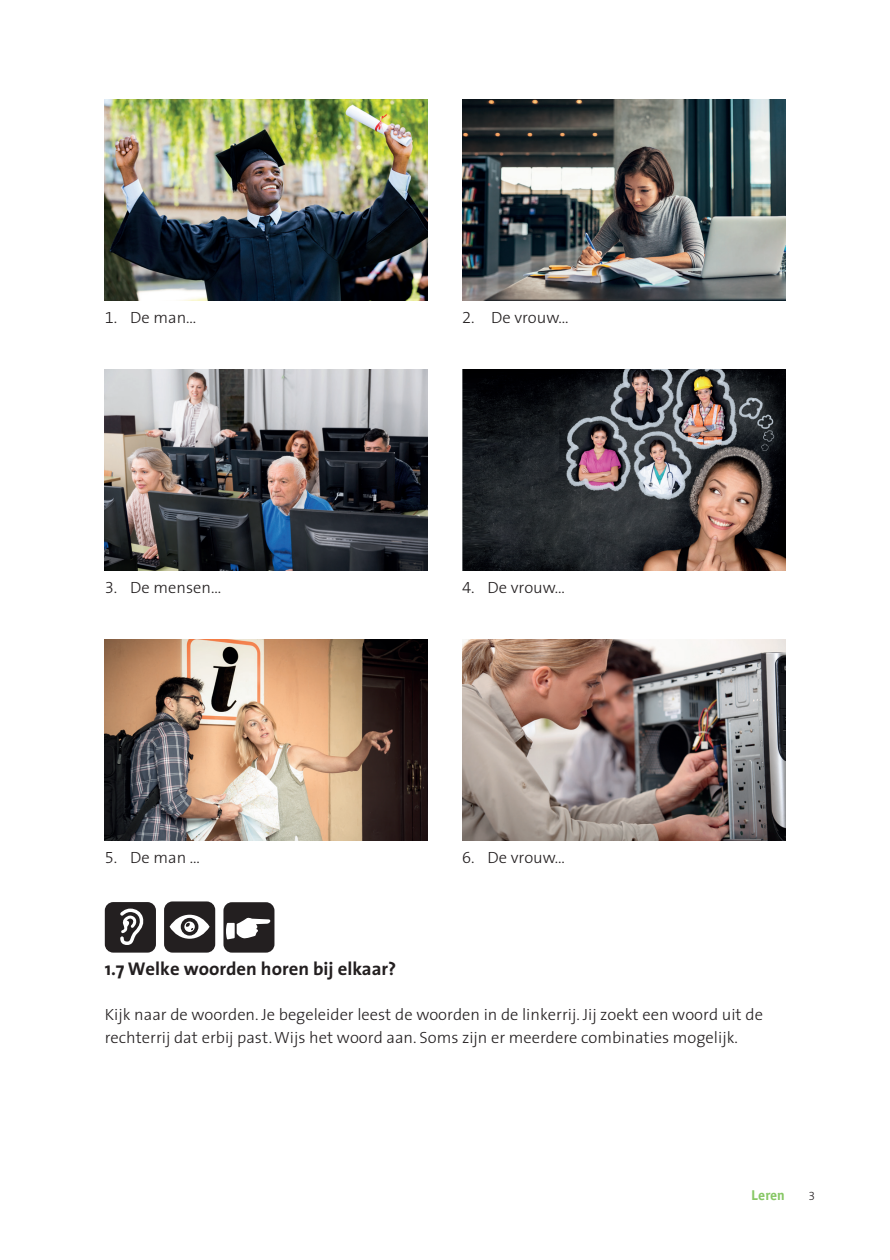
<style>
.page{position:relative;width:890px;height:1260px;background:#fff}
.page>*{position:absolute;margin:0;border:0;box-sizing:border-box;transform-origin:0 0}
.t1{font:700 18.6px "The Sans";color:#231f20}
.t2{font:300 16.35px/22.5px "The Sans";color:#231f20}
.t3{font:700 14.25px "Officina Sans Std";color:#87c765}
.t4{font:12px "The Sans Light Expert";color:#231f20}
.s1{font-family:"The Sans Light Expert";font-weight:400}
</style>
<div class="page">
<img style="left:462px;top:100px;width:323px;height:200px">
<img style="left:105px;top:100px;width:323px;height:200px">
<img style="left:462px;top:370px;width:323px;height:200px">
<img style="left:105px;top:370px;width:323px;height:200px">
<img style="left:462px;top:640px;width:323px;height:200px">
<img style="left:105px;top:640px;width:323px;height:200px">
<div style="left:105px;top:902px;width:51px;height:51px;background:#231f20;border-radius:8px"></div>
<svg style="left:120px;top:908px;width:24px;height:37px"></svg>
<div style="left:164px;top:901px;width:51px;height:52px;background:#231f20;border-radius:9px"></div>
<svg style="left:170px;top:915px;width:40px;height:24px"></svg>
<div style="left:223px;top:902px;width:51px;height:51px;background:#231f20;border-radius:8px"></div>
<svg style="left:226px;top:917px;width:44px;height:22px"></svg>
<p class="t2" style="left:105px;top:305px;width:93px"><span class="s1">1.</span> De man…</p>
<p class="t2" style="left:462px;top:305px;width:108px"><span class="s1">2.</span> De vrouw…</p>
<p class="t2" style="left:105px;top:575px;width:118px"><span class="s1">3.</span> De mensen…</p>
<p class="t2" style="left:462px;top:575px;width:105px"><span class="s1">4.</span> De vrouw…</p>
<p class="t2" style="left:105px;top:845px;width:97px"><span class="s1">5.</span> De man …</p>
<p class="t2" style="left:462px;top:845px;width:105px"><span class="s1">6.</span> De vrouw…</p>
<p class="t1" style="left:105px;top:953px;width:293px">1.7 Welke woorden horen bij elkaar?</p>
<p class="t2" style="left:105px;top:1003px;width:660px">Kijk naar de woorden. Je begeleider leest de woorden in de linkerrij. Jij zoekt een woord uit de rechterrij dat erbij past. Wijs het woord aan. Soms zijn er meerdere combinaties mogelijk.</p>
<p class="t3" style="left:751px;top:1186px;width:35px">Leren</p>
<p class="t4" style="left:808px;top:1186px;width:8px">3</p>
</div>
